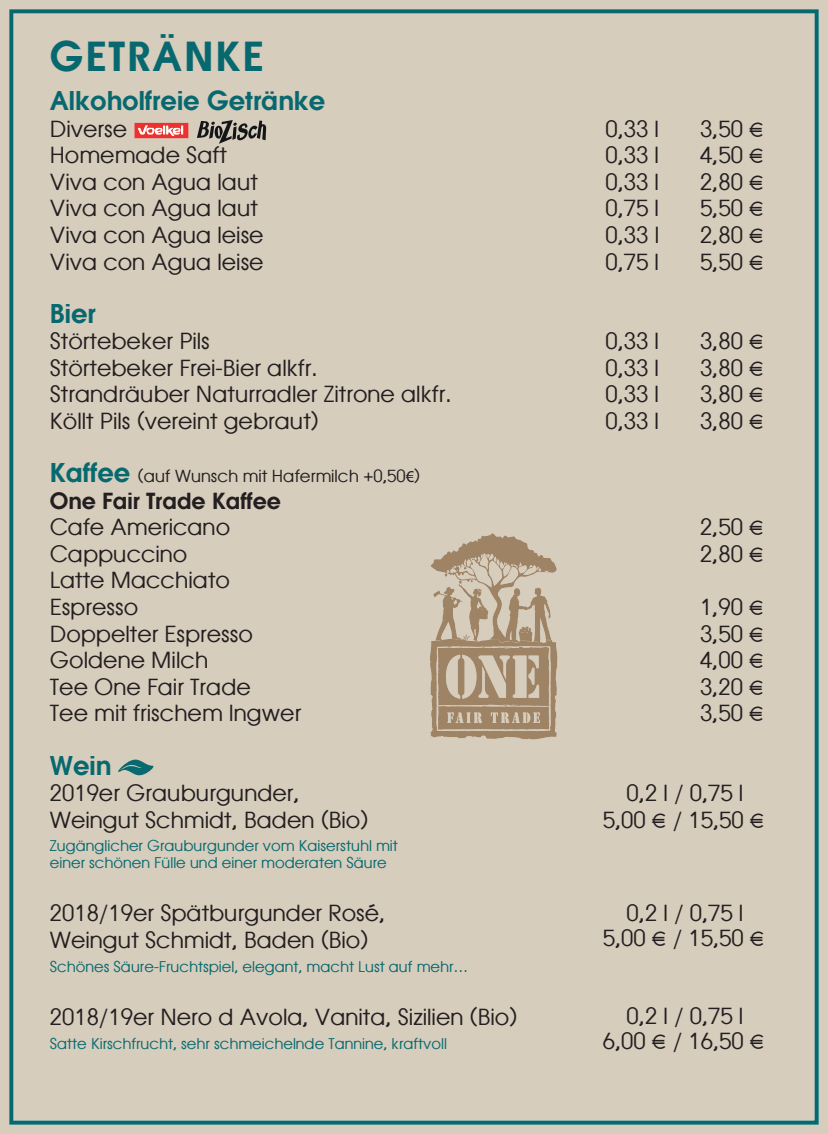
<style>
.page{position:relative;width:828px;height:1134px;background:#d7cdbd}
.page>*{position:absolute;margin:0;border:0;box-sizing:border-box;transform-origin:0 0}
.t1{font:600 40px "Atlanta";letter-spacing:.05em;color:#07696f}
.t2{font:600 25.84px "Atlanta";color:#07696f}
.t3{font:22.16px/26.6px "Atlanta";color:#231f20}
.t4{font:600 22.16px "Atlanta";color:#231f20}
.t5{font:16.6px "Atlanta";color:#231f20}
.t6{font:14.76px/17.4px "Atlanta";color:#07696f}
.s1{font-weight:600;font-size:25.84px;color:#07696f}
.s2{font-family:"Myriad Pro"}
.s3{font-family:"Louis George Cafe"}
</style>
<div class="page">
<div style="left:9px;top:9px;width:809px;height:1116px;background:#d7cdbd"></div>
<svg style="left:430px;top:533px;width:127px;height:206px;background:#b8a58e"></svg>
<svg style="left:197px;top:120px;width:69px;height:24px;background:#88837a"></svg>
<svg style="left:134px;top:123px;width:54px;height:15px"></svg>
<h1 class="t1" style="left:50px;top:28px;width:215px">GETRÄNKE</h1>
<p class="t2" style="left:50px;top:82px;width:277px">Alkoholfreie Getränke</p>
<p class="t3" style="left:50px;top:114px;width:215px">Diverse<br>Homemade Saft<br>Viva con Agua laut<br>Viva con Agua laut<br>Viva con Agua leise<br>Viva con Agua leise</p>
<p class="t2" style="left:50px;top:295px;width:47px">Bier</p>
<p class="t3" style="left:50px;top:327px;width:403px">Störtebeker Pils<br>Störtebeker Frei-Bier alkfr.<br>Strandräuber Naturradler Zitrone alkfr.<br>Köllt Pils (vereint gebraut)</p>
<p class="t5" style="left:50px;top:464px;width:372px"><span class="s1">Kaffee</span> (auf Wunsch mit Hafermilch +0,50<span class="s2">€</span>)</p>
<p class="t4" style="left:50px;top:485px;width:233px">One Fair Trade Kaffee</p>
<p class="t3" style="left:50px;top:513px;width:253px">Cafe Americano<br>Cappuccino<br>Latte Macchiato<br>Espresso<br>Doppelter Espresso<br>Goldene Milch<br>Tee One Fair Trade<br>Tee mit frischem Ingwer</p>
<p class="t2" style="left:50px;top:747px;width:63px">Wein</p>
<p class="t3" style="left:50px;top:779px;width:320px">2019er Grauburgunder,<br>Weingut Schmidt, Baden (Bio)</p>
<p class="t6" style="left:50px;top:836px;width:349px">Zugänglicher Grauburgunder vom Kaiserstuhl mit einer schönen Fülle und einer moderaten Säure</p>
<p class="t3" style="left:50px;top:899px;width:337px">2018/19er Spätburgunder Rosé,<br>Weingut Schmidt, Baden (Bio)</p>
<p class="t6" style="left:50px;top:957px;width:420px">Schönes Säure-Fruchtspiel, elegant, macht Lust auf mehr…</p>
<p class="t3" style="left:50px;top:1003px;width:469px">2018/19er Nero d Avola, Vanita, Sizilien (Bio)</p>
<p class="t6" style="left:50px;top:1034px;width:398px">Satte Kirschfrucht, sehr schmeichelnde Tannine, kraftvoll</p>
<p class="t3" style="left:605px;top:114px;width:55px;text-align:justify">0,33 l 0,33 l 0,33 l 0,75 l 0,33 l 0,75 l</p>
<p class="t3" style="left:605px;top:327px;width:55px;text-align:justify">0,33 l 0,33 l 0,33 l 0,33 l</p>
<p class="t3" style="left:700px;top:114px;width:65px;text-align:justify">3,50 <span class="s3">€ </span>4,50 <span class="s3">€ </span>2,80 <span class="s3">€ </span>5,50 <span class="s3">€ </span>2,80 <span class="s3">€ </span>5,50 <span class="s3">€</span></p>
<p class="t3" style="left:700px;top:327px;width:65px;text-align:justify">3,80 <span class="s3">€ </span>3,80 <span class="s3">€ </span>3,80 <span class="s3">€ </span>3,80 <span class="s3">€</span></p>
<p class="t3" style="left:700px;top:513px;width:65px">2,50 <span class="s3">€<br></span>2,80 <span class="s3">€</span></p>
<p class="t3" style="left:700px;top:593px;width:65px;text-align:justify">1,90 <span class="s3">€ </span>3,50 <span class="s3">€ </span>4,00 <span class="s3">€ </span>3,20 <span class="s3">€ </span>3,50 <span class="s3">€</span></p>
<p class="t3" style="left:626px;top:778px;width:118px">0,2 l / 0,75 l</p>
<p class="t3" style="left:603px;top:806px;width:163px">5,00 <span class="s3">€</span> / 15,50 <span class="s3">€</span></p>
<p class="t3" style="left:626px;top:898px;width:118px">0,2 l / 0,75 l</p>
<p class="t3" style="left:603px;top:924px;width:163px">5,00 <span class="s3">€</span> / 15,50 <span class="s3">€</span></p>
<p class="t3" style="left:626px;top:1002px;width:118px">0,2 l / 0,75 l</p>
<p class="t3" style="left:603px;top:1027px;width:163px">6,00 <span class="s3">€</span> / 16,50 <span class="s3">€</span></p>
</div>
